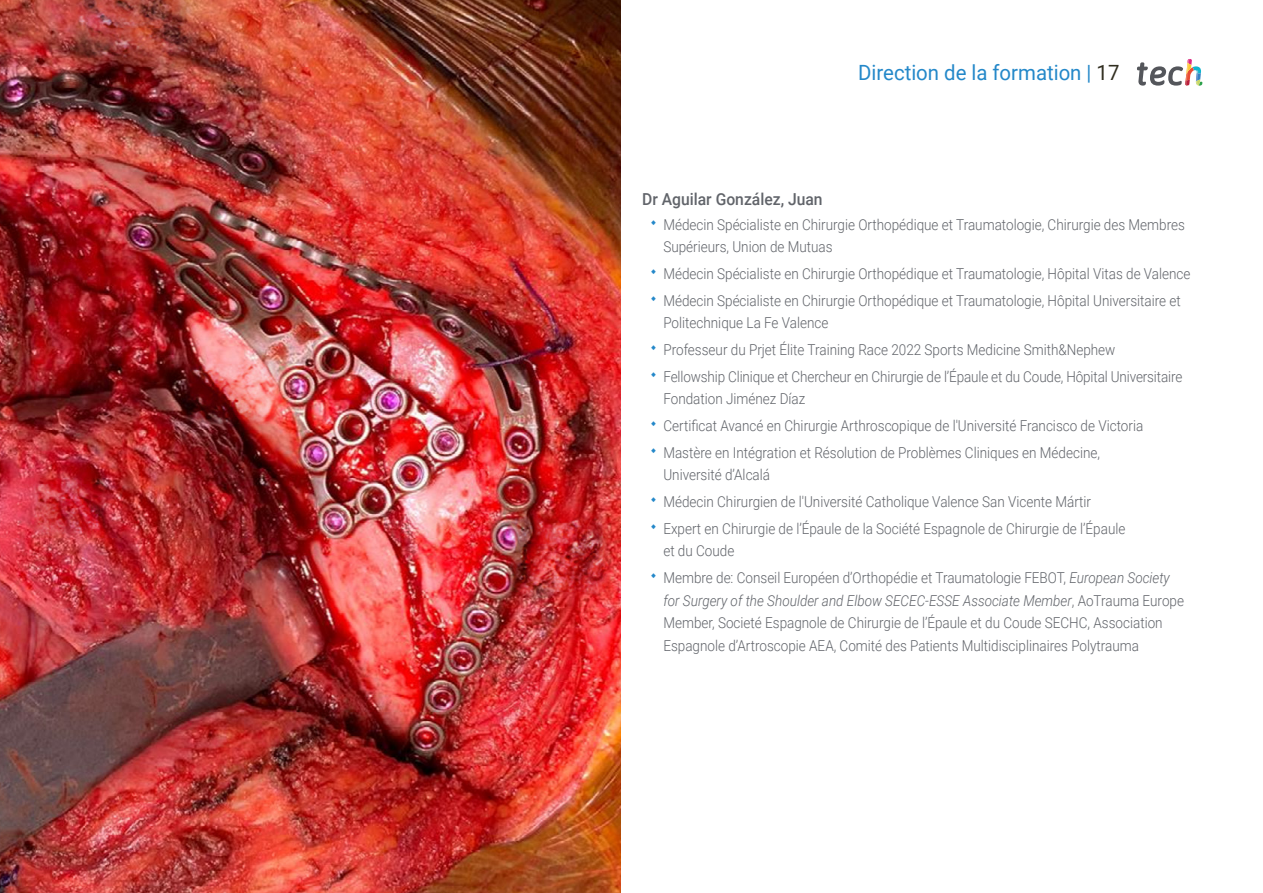
<style>
.page{position:relative;width:1263px;height:893px;background:#fff}
.page>*{position:absolute;margin:0;border:0;box-sizing:border-box;transform-origin:0 0}
.t1{font:21px "Roboto";color:#2488c9}
.t2{font:500 16.5px "Roboto";color:#61646a;scale:.95 1}
.t3{font:300 15px/26.7px "Roboto";color:#61646a;scale:.9 1}
.s1{color:#312e20}
.s2{font-style:italic}
</style>
<div class="page">
<svg style="left:1137px;top:59px;width:65px;height:27px"></svg>
<img style="left:0;top:0;width:621px;height:893px">
<h1 class="t1" style="left:858px;top:57px;width:263px">Direction de la formation | <span class="s1">17</span></h1>
<p class="t2" style="left:642px;top:188px;width:192px">Dr Aguilar González, Juan</p>
<p class="t3" style="left:663px;top:213px;width:581px;line-height:22.5px">Médecin Spécialiste en Chirurgie Orthopédique et Traumatologie, Chirurgie des Membres<br>Supérieurs, Union de Mutuas</p>
<p class="t3" style="left:663px;top:260px;width:587px">Médecin Spécialiste en Chirurgie Orthopédique et Traumatologie, Hôpital Vitas de Valence<br>Médecin Spécialiste en Chirurgie Orthopédique et Traumatologie, Hôpital Universitaire et</p>
<p class="t3" style="left:663px;top:309px;width:578px">Politechnique La Fe Valence<br>Professeur du Prjet Élite Training Race 2022 Sports Medicine Smith&amp;Nephew<br>Fellowship Clinique et Chercheur en Chirurgie de l’Épaule et du Coude, Hôpital Universitaire</p>
<p class="t3" style="left:663px;top:385px;width:535px">Fondation Jiménez Díaz<br>Certificat Avancé en Chirurgie Arthroscopique de l'Université Francisco de Victoria<br>Mastère en Intégration et Résolution de Problèmes Cliniques en Médecine,</p>
<p class="t3" style="left:663px;top:461px;width:515px">Université d’Alcalá<br>Médecin Chirurgien de l'Université Catholique Valence San Vicente Mártir<br>Expert en Chirurgie de l’Épaule de la Société Espagnole de Chirurgie de l’Épaule</p>
<p class="t3" style="left:663px;top:537px;width:564px">et du Coude<br>Membre de: Conseil Européen d’Orthopédie et Traumatologie FEBOT, <span class="s2">European Society</span></p>
<p class="t3" style="left:663px;top:588px;width:580px;line-height:22.5px"><span class="s2">for Surgery of the Shoulder and Elbow SECEC-ESSE Associate Member</span>, AoTrauma Europe<br>Member, Societé Espagnole de Chirurgie de l’Épaule et du Coude SECHC, Association<br>Espagnole d’Artroscopie AEA, Comité des Patients Multidisciplinaires Polytrauma</p>
</div>
